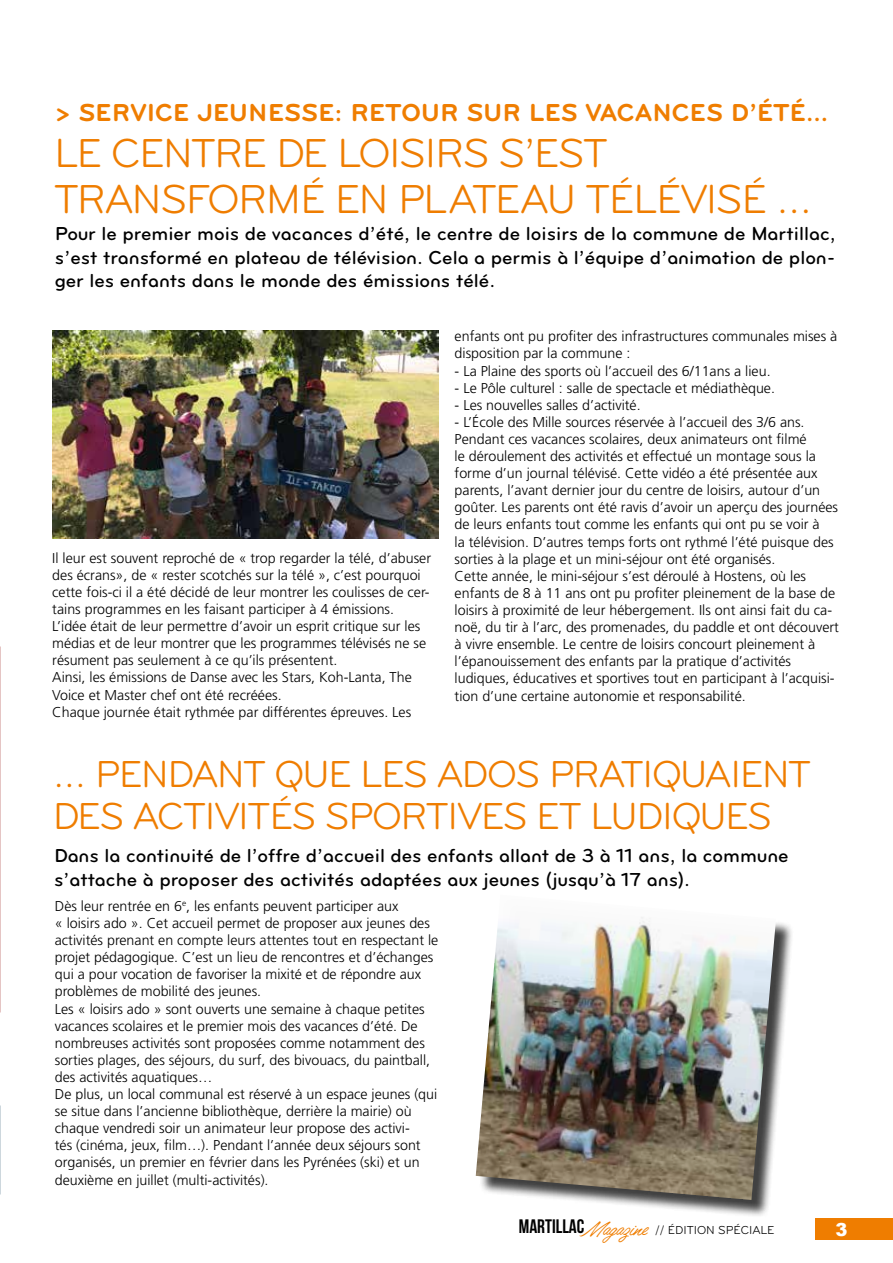
<style>
.page{position:relative;width:893px;height:1263px;background:#fff}
.page>*{position:absolute;margin:0;border:0;box-sizing:border-box;transform-origin:0 0}
.t1{font:42px/46.5px "Bryant Regular Alt";letter-spacing:-.03em;color:#ef7d00}
.t2{font:39px/42px "Bryant Regular Alt";letter-spacing:-.03em;color:#ef7d00}
.t3{font:25.5px "Bryant Bold Alt";color:#ef7d00}
.t4{font:19.5px/23.4px "Bryant Medium Alt";letter-spacing:-.005em;color:#000}
.t5{font:19.5px "Bebas Neue";color:#000}
.t6{font:900 18px "Arial";color:#fff}
.t7{font:300 14.25px/17.1px "Frutiger";color:#000}
.t8{font:12px "Bryant Regular Alt";color:#000}
.s1{font-family:"Lisbon Script";font-size:27.15px;color:#ef7d00}
</style>
<div class="page">
<div style="left:815px;top:1218px;width:78px;height:21px;background:#ef7d00"></div>
<img style="left:52px;top:330px;width:387px;height:209px">
<div style="left:478px;top:897px;width:316px;height:321px;background:#000;opacity:.75"></div>
<img style="left:476px;top:897px;width:300px;height:303px">
<h3 class="t3" style="left:54px;top:98px;width:776px">&gt; SERVICE JEUNESSE: RETOUR SUR LES VACANCES D’ÉTÉ…</h3>
<h1 class="t1" style="left:54px;top:130px;width:760px">LE CENTRE DE LOISIRS S’EST<br>TRANSFORMÉ EN PLATEAU TÉLÉVISÉ ...</h1>
<h3 class="t4" style="left:55px;top:222px;width:782px;text-align:justify">Pour le premier mois de vacances d’été, le centre de loisirs de la commune de Martillac, s’est transformé en plateau de télévision. Cela a permis à l’équipe d’animation de plon&shy;ger les enfants dans le monde des émissions télé.</h3>
<p class="t7" style="left:52px;top:549px;width:380px">Il leur est souvent reproché de « trop regarder la télé, d’abuser des écrans», de « rester scotchés sur la télé », c’est pourquoi cette fois-ci il a été décidé de leur montrer les coulisses de cer&shy;tains programmes en les faisant participer à 4 émissions.<br>L’idée était de leur permettre d’avoir un esprit critique sur les médias et de leur montrer que les programmes télévisés ne se résument pas seulement à ce qu’ils présentent.<br>Ainsi, les émissions de Danse avec les Stars, Koh-Lanta, The Voice et Master chef ont été recréées.<br>Chaque journée était rythmée par différentes épreuves. Les</p>
<p class="t7" style="left:455px;top:328px;width:384px">enfants ont pu profiter des infrastructures communales mises à disposition par la commune :</p>
<p class="t7" style="left:455px;top:362px;width:317px">- La Plaine des sports où l’accueil des 6/11ans a lieu.</p>
<p class="t7" style="left:455px;top:379px;width:322px">- Le Pôle culturel : salle de spectacle et médiathèque.</p>
<p class="t7" style="left:455px;top:396px;width:188px">- Les nouvelles salles d’activité.</p>
<p class="t7" style="left:455px;top:413px;width:386px">- L’École des Mille sources réservée à l’accueil des 3/6 ans.<br>Pendant ces vacances scolaires, deux animateurs ont filmé<br>le déroulement des activités et effectué un montage sous la forme d’un journal télévisé. Cette vidéo a été présentée aux parents, l’avant dernier jour du centre de loisirs, autour d’un goûter. Les parents ont été ravis d’avoir un aperçu des journées de leurs enfants tout comme les enfants qui ont pu se voir à<br>la télévision. D’autres temps forts ont rythmé l’été puisque des sorties à la plage et un mini-séjour ont été organisés.<br>Cette année, le mini-séjour s’est déroulé à Hostens, où les enfants de 8 à 11 ans ont pu profiter pleinement de la base de loisirs à proximité de leur hébergement. Ils ont ainsi fait du ca&shy;noë, du tir à l’arc, des promenades, du paddle et ont découvert à vivre ensemble. Le centre de loisirs concourt pleinement à l’épanouissement des enfants par la pratique d’activités ludiques, éducatives et sportives tout en participant à l’acquisi&shy;tion d’une certaine autonomie et responsabilité.</p>
<h2 class="t2" style="left:53px;top:753px;width:760px">... PENDANT QUE LES ADOS PRATIQUAIENT<br>DES ACTIVITÉS SPORTIVES ET LUDIQUES</h2>
<h3 class="t4" style="left:54px;top:844px;width:736px">Dans la continuité de l’offre d’accueil des enfants allant de 3 à 11 ans, la commune s’attache à proposer des activités adaptées aux jeunes (jusqu’à 17 ans).</h3>
<p class="t7" style="left:55px;top:897px;width:385px">Dès leur rentrée en 6<sup>e</sup>, les enfants peuvent participer aux<br>« loisirs ado ». Cet accueil permet de proposer aux jeunes des activités prenant en compte leurs attentes tout en respectant le projet pédagogique. C’est un lieu de rencontres et d’échanges qui a pour vocation de favoriser la mixité et de répondre aux problèmes de mobilité des jeunes.<br>Les « loisirs ado » sont ouverts une semaine à chaque petites vacances scolaires et le premier mois des vacances d’été. De nombreuses activités sont proposées comme notamment des sorties plages, des séjours, du surf, des bivouacs, du paintball, des activités aquatiques…<br>De plus, un local communal est réservé à un espace jeunes (qui se situe dans l’ancienne bibliothèque, derrière la mairie) où chaque vendredi soir un animateur leur propose des activi-<br>tés (cinéma, jeux, film…). Pendant l’année deux séjours sont organisés, un premier en février dans les Pyrénées (ski) et un deuxième en juillet (multi-activités).</p>
<h3 class="t5" style="left:519px;top:1216px;width:130px">MARTILLAC<span class="s1">Magazine</span></h3>
<p class="t8" style="left:655px;top:1223px;width:121px">// ÉDITION SPÉCIALE</p>
<p class="t6" style="left:835px;top:1216px;width:14px">3</p>
</div>
